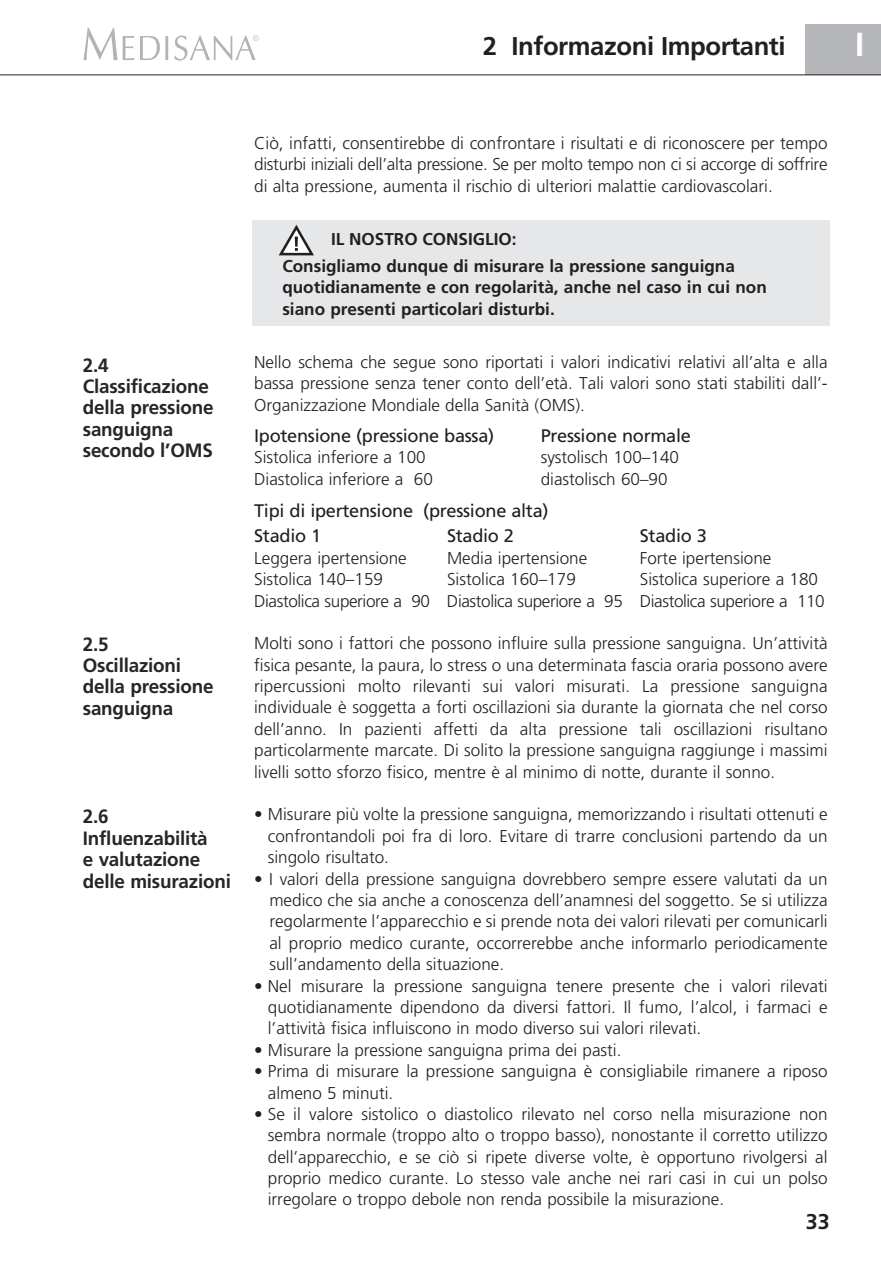
<style>
.page{position:relative;width:881px;height:1268px;background:#fff}
.page>*{position:absolute;margin:0;border:0;box-sizing:border-box;transform-origin:0 0}
.t1{font:700 33.07px "Frutiger";color:#fff}
.t2{font:700 25.65px "Frutiger";letter-spacing:-.015em;color:#231f20}
.t3{font:700 21.38px "Frutiger";color:#231f20}
.t4{font:700 19.35px/21.4px "Frutiger";letter-spacing:-.01em;color:#282526}
.t5{font:18.22px/25.7px "Frutiger";letter-spacing:-.015em;color:#231f20}
.t6{font:300 17.1px/21.4px "Frutiger";color:#231f20;text-align:justify}
.t7{font:700 17.1px/26.8px "Frutiger";color:#231f20}
.t8{font:300 17.1px/21.4px "Frutiger";letter-spacing:-.02em;color:#231f20}
</style>
<div class="page">
<svg style="left:0;top:24px;width:880px;height:302px"></svg>
<h2 class="t2" style="left:482px;top:35px;width:304px">2 Informazoni Importanti</h2>
<h1 class="t1" style="left:854px;top:31px;width:11px">I</h1>
<p class="t4" style="left:83px;top:355px;width:132px">2.4<br>Classificazione della pressione sanguigna secondo l’OMS</p>
<p class="t4" style="left:83px;top:634px;width:132px">2.5<br>Oscillazioni della pressione sanguigna</p>
<p class="t4" style="left:83px;top:807px;width:149px">2.6<br>Influenzabilità<br>e valutazione delle misurazioni</p>
<p class="t6" style="left:254px;top:133px;width:574px">Ciò, infatti, consentirebbe di confrontare i risultati e di riconoscere per tempo disturbi iniziali dell’alta pressione. Se per molto tempo non ci si accorge di soffrire di alta pressione, aumenta il rischio di ulteriori malattie cardiovascolari.</p>
<p class="t7" style="left:282px;top:227px;width:454px;text-indent:49px">IL NOSTRO CONSIGLIO:<br>Consigliamo dunque di misurare la pressione sanguigna</p>
<p class="t7" style="left:282px;top:278px;width:485px;line-height:21.4px">quotidianamente e con regolarità, anche nel caso in cui non siano presenti particolari disturbi.</p>
<p class="t6" style="left:254px;top:352px;width:574px">Nello schema che segue sono riportati i valori indicativi relativi all’alta e alla bassa pressione senza tener conto dell’età. Tali valori sono stati stabiliti dall’- Organizzazione Mondiale della Sanità (OMS).</p>
<p class="t5" style="left:254px;top:424px;width:241px">Ipotensione (pressione bassa)</p>
<p class="t5" style="left:540px;top:424px;width:152px">Pressione normale</p>
<p class="t6" style="left:254px;top:448px;width:173px">Sistolica inferiore a 100</p>
<p class="t6" style="left:540px;top:448px;width:140px">systolisch 100–140</p>
<p class="t6" style="left:254px;top:469px;width:180px">Diastolica inferiore a 60</p>
<p class="t6" style="left:540px;top:469px;width:128px">diastolisch 60–90</p>
<p class="t5" style="left:254px;top:499px;width:296px">Tipi di ipertensione (pressione alta)<br>Stadio 1</p>
<p class="t5" style="left:447px;top:524px;width:69px">Stadio 2</p>
<p class="t5" style="left:639px;top:524px;width:69px">Stadio 3</p>
<p class="t6" style="left:254px;top:548px;width:154px">Leggera ipertensione</p>
<p class="t6" style="left:447px;top:548px;width:142px">Media ipertensione</p>
<p class="t6" style="left:639px;top:548px;width:133px">Forte ipertensione</p>
<p class="t6" style="left:254px;top:569px;width:130px">Sistolica 140–159</p>
<p class="t6" style="left:447px;top:569px;width:130px">Sistolica 160–179</p>
<p class="t8" style="left:254px;top:569px;width:572px;text-indent:385px">Sistolica superiore a 180<br>Diastolica superiore a 90 Diastolica superiore a 95 Diastolica superiore a 110</p>
<p class="t6" style="left:254px;top:634px;width:574px">Molti sono i fattori che possono influire sulla pressione sanguigna. Un’attività fisica pesante, la paura, lo stress o una determinata fascia oraria possono avere ripercussioni molto rilevanti sui valori misurati. La pressione sanguigna individuale è soggetta a forti oscillazioni sia durante la giornata che nel corso dell’anno. In pazienti affetti da alta pressione tali oscillazioni risultano particolarmente marcate. Di solito la pressione sanguigna raggiunge i massimi livelli sotto sforzo fisico, mentre è al minimo di notte, durante il sonno.</p>
<p class="t6" style="left:268px;top:805px;width:561px;text-indent:-14px">• Misurare più volte la pressione sanguigna, memorizzando i risultati ottenuti e confrontandoli poi fra di loro. Evitare di trarre conclusioni partendo da un singolo risultato.</p>
<p class="t6" style="left:269px;top:869px;width:559px;text-indent:-15px">• I valori della pressione sanguigna dovrebbero sempre essere valutati da un medico che sia anche a conoscenza dell’anamnesi del soggetto. Se si utilizza regolarmente l’apparecchio e si prende nota dei valori rilevati per comunicarli al proprio medico curante, occorrerebbe anche informarlo periodicamente sull’andamento della situazione.</p>
<p class="t6" style="left:268px;top:976px;width:561px;text-indent:-14px">• Nel misurare la pressione sanguigna tenere presente che i valori rilevati quotidianamente dipendono da diversi fattori. Il fumo, l’alcol, i farmaci e l’attività fisica influiscono in modo diverso sui valori rilevati.</p>
<p class="t6" style="left:254px;top:1040px;width:369px">• Misurare la pressione sanguigna prima dei pasti.</p>
<p class="t6" style="left:268px;top:1061px;width:561px;text-indent:-14px">• Prima di misurare la pressione sanguigna è consigliabile rimanere a riposo almeno 5 minuti.</p>
<p class="t6" style="left:268px;top:1104px;width:561px;text-indent:-14px">• Se il valore sistolico o diastolico rilevato nel corso nella misurazione non sembra normale (troppo alto o troppo basso), nonostante il corretto utilizzo dell’apparecchio, e se ciò si ripete diverse volte, è opportuno rivolgersi al proprio medico curante. Lo stesso vale anche nei rari casi in cui un polso irregolare o troppo debole non renda possibile la misurazione.</p>
<p class="t3" style="left:805px;top:1212px;width:25px">33</p>
</div>
